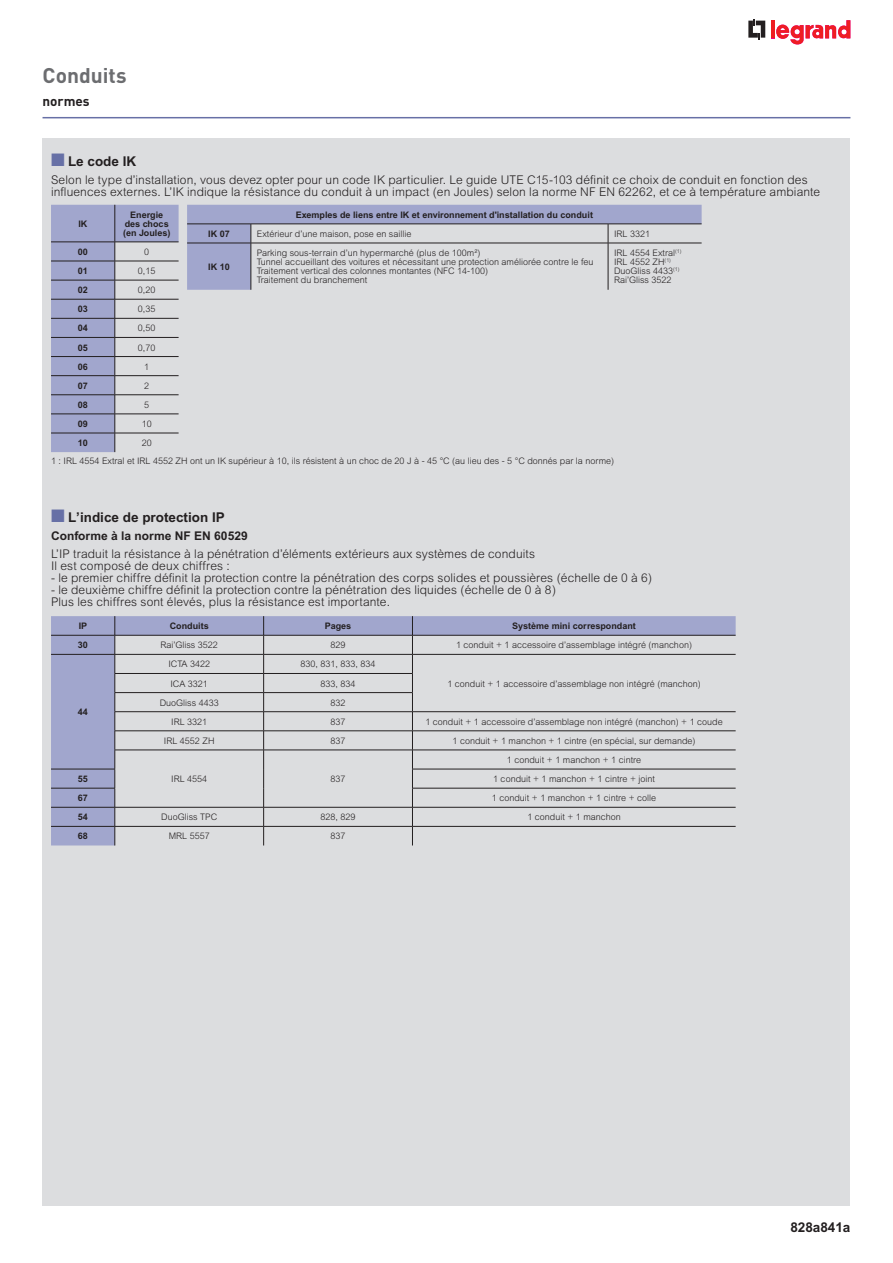
<style>
.page{position:relative;width:893px;height:1263px;background:#fff}
.page>*{position:absolute;margin:0;border:0;box-sizing:border-box;transform-origin:0 0}
.t1{font:700 21px "DIN";color:#6c6d70}
.t2{font:700 13.5px "Arial";color:#231f20}
.t3{font:700 13.5px "DIN";color:#231f20}
.t4{font:300 12px/12px "Arial";letter-spacing:.01em;color:#231f20}
.t5{font:700 12px "Arial";color:#231f20}
.t6{font:300 9px/9px "Arial";color:#231f20}
.t7{font:700 9px/9px "Arial";color:#231f20;text-align:center}
.s1{color:#6770a6}
</style>
<div class="page">
<svg style="left:748px;top:19px;width:17px;height:20px"></svg>
<hr style="left:771px;top:20px;width:4px;height:18px;background:#ee1d23">
<svg style="left:776px;top:20px;width:74px;height:25px"></svg>
<hr style="left:43px;top:117px;width:807px;height:1px;background:#6770a6">
<div style="left:43px;top:138px;width:807px;height:1067px;background:#dcdddf"></div>
<svg style="left:51px;top:205px;width:128px;height:247px"></svg>
<svg style="left:187px;top:205px;width:515px;height:85px"></svg>
<hr style="left:608px;top:243px;width:1px;height:47px;background:#231f20">
<svg style="left:51px;top:616px;width:685px;height:229px"></svg>
<hr style="left:51px;top:635px;width:64px;height:1px;background:#231f20">
<hr style="left:115px;top:635px;width:149px;height:1px;background:#231f20">
<hr style="left:264px;top:635px;width:148px;height:1px;background:#231f20">
<hr style="left:412px;top:635px;width:324px;height:1px;background:#231f20">
<hr style="left:51px;top:654px;width:64px;height:1px;background:#231f20">
<hr style="left:115px;top:654px;width:149px;height:1px;background:#231f20">
<hr style="left:264px;top:654px;width:148px;height:1px;background:#231f20">
<hr style="left:412px;top:654px;width:324px;height:1px;background:#231f20">
<hr style="left:115px;top:673px;width:149px;height:1px;background:#231f20">
<hr style="left:264px;top:673px;width:149px;height:1px;background:#231f20">
<hr style="left:115px;top:692px;width:149px;height:1px;background:#231f20">
<hr style="left:264px;top:692px;width:149px;height:1px;background:#231f20">
<hr style="left:115px;top:711px;width:149px;height:1px;background:#231f20">
<hr style="left:264px;top:711px;width:148px;height:1px;background:#231f20">
<hr style="left:412px;top:711px;width:324px;height:1px;background:#231f20">
<hr style="left:115px;top:730px;width:149px;height:1px;background:#231f20">
<hr style="left:264px;top:730px;width:148px;height:1px;background:#231f20">
<hr style="left:412px;top:730px;width:324px;height:1px;background:#231f20">
<hr style="left:115px;top:750px;width:149px;height:1px;background:#231f20">
<hr style="left:264px;top:750px;width:148px;height:1px;background:#231f20">
<hr style="left:412px;top:750px;width:324px;height:1px;background:#231f20">
<hr style="left:51px;top:769px;width:64px;height:1px;background:#231f20">
<hr style="left:412px;top:769px;width:324px;height:1px;background:#231f20">
<hr style="left:51px;top:788px;width:64px;height:1px;background:#231f20">
<hr style="left:412px;top:788px;width:324px;height:1px;background:#231f20">
<hr style="left:51px;top:807px;width:64px;height:1px;background:#231f20">
<hr style="left:115px;top:807px;width:149px;height:1px;background:#231f20">
<hr style="left:264px;top:807px;width:148px;height:1px;background:#231f20">
<hr style="left:412px;top:807px;width:324px;height:1px;background:#231f20">
<hr style="left:51px;top:826px;width:64px;height:1px;background:#231f20">
<hr style="left:115px;top:826px;width:149px;height:1px;background:#231f20">
<svg style="left:115px;top:616px;width:1px;height:229px"></svg>
<hr style="left:264px;top:826px;width:148px;height:1px;background:#231f20">
<svg style="left:263px;top:616px;width:1px;height:229px"></svg>
<hr style="left:412px;top:826px;width:324px;height:1px;background:#231f20">
<svg style="left:412px;top:616px;width:1px;height:229px"></svg>
<h1 class="t1" style="left:43px;top:62px;width:86px">Conduits</h1>
<h2 class="t3" style="left:43px;top:92px;width:49px">normes</h2>
<h2 class="t2" style="left:51px;top:153px;width:87px"><span class="s1">■</span> Le code IK</h2>
<p class="t4" style="left:51px;top:174px;width:771px">Selon le type d’installation, vous devez opter pour un code IK particulier. Le guide UTE C15-103 définit ce choix de conduit en fonction des influences externes. L’IK indique la résistance du conduit à un impact (en Joules) selon la norme NF EN 62262, et ce à température ambiante</p>
<p class="t7" style="left:78px;top:219px;width:10px">IK</p>
<p class="t7" style="left:123px;top:210px;width:49px">Energie des chocs (en Joules)</p>
<p class="t7" style="left:78px;top:247px;width:12px">00</p>
<p class="t6" style="left:144px;top:247px;width:7px">0</p>
<p class="t7" style="left:78px;top:266px;width:12px">01</p>
<p class="t6" style="left:138px;top:266px;width:19px">0,15</p>
<p class="t7" style="left:78px;top:285px;width:12px">02</p>
<p class="t6" style="left:138px;top:285px;width:19px">0,20</p>
<p class="t7" style="left:78px;top:304px;width:12px">03</p>
<p class="t6" style="left:138px;top:305px;width:19px">0,35</p>
<p class="t7" style="left:78px;top:324px;width:12px">04</p>
<p class="t6" style="left:138px;top:324px;width:19px">0,50</p>
<p class="t7" style="left:78px;top:343px;width:12px">05</p>
<p class="t6" style="left:138px;top:343px;width:19px">0,70</p>
<p class="t7" style="left:78px;top:362px;width:12px">06</p>
<p class="t6" style="left:144px;top:362px;width:7px">1</p>
<p class="t7" style="left:78px;top:381px;width:12px">07</p>
<p class="t6" style="left:144px;top:381px;width:7px">2</p>
<p class="t7" style="left:78px;top:400px;width:12px">08</p>
<p class="t6" style="left:144px;top:400px;width:7px">5</p>
<p class="t7" style="left:78px;top:419px;width:12px">09</p>
<p class="t6" style="left:142px;top:419px;width:12px">10</p>
<p class="t7" style="left:78px;top:438px;width:12px">10</p>
<p class="t6" style="left:142px;top:438px;width:12px">20</p>
<p class="t7" style="left:296px;top:210px;width:299px">Exemples de liens entre IK et environnement d'installation du conduit</p>
<p class="t7" style="left:208px;top:229px;width:23px">IK 07</p>
<p class="t6" style="left:257px;top:229px;width:156px">Extérieur d’une maison, pose en saillie</p>
<p class="t6" style="left:614px;top:229px;width:38px">IRL 3321</p>
<p class="t7" style="left:208px;top:262px;width:23px">IK 10</p>
<p class="t6" style="left:257px;top:249px;width:338px">Parking sous-terrain d’un hypermarché (plus de 100m²)<br>Tunnel accueillant des voitures et nécessitant une protection améliorée contre le feu Traitement vertical des colonnes montantes (NFC 14-100)<br>Traitement du branchement</p>
<p class="t6" style="left:614px;top:249px;width:69px">IRL 4554 Extral<sup>(1)<br></sup>IRL 4552 ZH<sup>(1)<br></sup>DuoGliss 4433<sup>(1)<br></sup>Rai’Gliss 3522</p>
<p class="t6" style="left:51px;top:457px;width:565px">1 : IRL 4554 Extral et IRL 4552 ZH ont un IK supérieur à 10, ils résistent à un choc de 20 J à - 45 °C (au lieu des - 5 °C donnés par la norme)</p>
<h2 class="t2" style="left:51px;top:509px;width:175px"><span class="s1">■</span> L’indice de protection IP</h2>
<h3 class="t5" style="left:51px;top:528px;width:198px">Conforme à la norme NF EN 60529</h3>
<h3 class="t4" style="left:51px;top:547px;width:486px">L’IP traduit la résistance à la pénétration d’éléments extérieurs aux systèmes de conduits<br>Il est composé de deux chiffres :</h3>
<h3 class="t4" style="left:51px;top:571px;width:603px">- le premier chiffre définit la protection contre la pénétration des corps solides et poussières (échelle de 0 à 6)</h3>
<h3 class="t4" style="left:51px;top:583px;width:506px">- le deuxième chiffre définit la protection contre la pénétration des liquides (échelle de 0 à 8)<br>Plus les chiffres sont élevés, plus la résistance est importante.</h3>
<p class="t7" style="left:79px;top:621px;width:10px">IP</p>
<p class="t7" style="left:170px;top:621px;width:40px">Conduits</p>
<p class="t7" style="left:325px;top:621px;width:28px">Pages</p>
<p class="t7" style="left:512px;top:621px;width:125px">Système mini correspondant</p>
<p class="t7" style="left:78px;top:641px;width:12px">30</p>
<p class="t6" style="left:160px;top:641px;width:59px">Rai’Gliss 3522</p>
<p class="t6" style="left:331px;top:641px;width:17px">829</p>
<p class="t6" style="left:456px;top:641px;width:237px">1 conduit + 1 accessoire d’assemblage intégré (manchon)</p>
<p class="t6" style="left:168px;top:660px;width:43px">ICTA 3422</p>
<p class="t6" style="left:301px;top:660px;width:77px">830, 831, 833, 834</p>
<p class="t6" style="left:170px;top:679px;width:39px">ICA 3321</p>
<p class="t6" style="left:321px;top:679px;width:37px">833, 834</p>
<p class="t6" style="left:447px;top:679px;width:255px">1 conduit + 1 accessoire d’assemblage non intégré (manchon)</p>
<p class="t6" style="left:160px;top:698px;width:61px">DuoGliss 4433</p>
<p class="t6" style="left:331px;top:698px;width:17px">832</p>
<p class="t6" style="left:171px;top:717px;width:38px">IRL 3321</p>
<p class="t6" style="left:331px;top:717px;width:17px">837</p>
<p class="t6" style="left:425px;top:717px;width:299px">1 conduit + 1 accessoire d’assemblage non intégré (manchon) + 1 coude</p>
<p class="t6" style="left:164px;top:736px;width:52px">IRL 4552 ZH</p>
<p class="t6" style="left:331px;top:736px;width:17px">837</p>
<p class="t6" style="left:453px;top:736px;width:244px">1 conduit + 1 manchon + 1 cintre (en spécial, sur demande)</p>
<p class="t6" style="left:171px;top:774px;width:38px">IRL 4554</p>
<p class="t6" style="left:331px;top:774px;width:17px">837</p>
<p class="t7" style="left:78px;top:707px;width:12px">44</p>
<p class="t6" style="left:507px;top:755px;width:136px">1 conduit + 1 manchon + 1 cintre</p>
<p class="t7" style="left:78px;top:774px;width:12px">55</p>
<p class="t6" style="left:493px;top:774px;width:163px">1 conduit + 1 manchon + 1 cintre + joint</p>
<p class="t7" style="left:78px;top:793px;width:12px">67</p>
<p class="t6" style="left:492px;top:793px;width:166px">1 conduit + 1 manchon + 1 cintre + colle</p>
<p class="t7" style="left:78px;top:812px;width:12px">54</p>
<p class="t6" style="left:161px;top:813px;width:58px">DuoGliss TPC</p>
<p class="t6" style="left:321px;top:813px;width:37px">828, 829</p>
<p class="t6" style="left:527px;top:813px;width:95px">1 conduit + 1 manchon</p>
<p class="t7" style="left:78px;top:832px;width:12px">68</p>
<p class="t6" style="left:169px;top:832px;width:43px">MRL 5557</p>
<p class="t6" style="left:331px;top:832px;width:17px">837</p>
<h2 class="t2" style="left:790px;top:1219px;width:62px">828a841a</h2>
</div>
